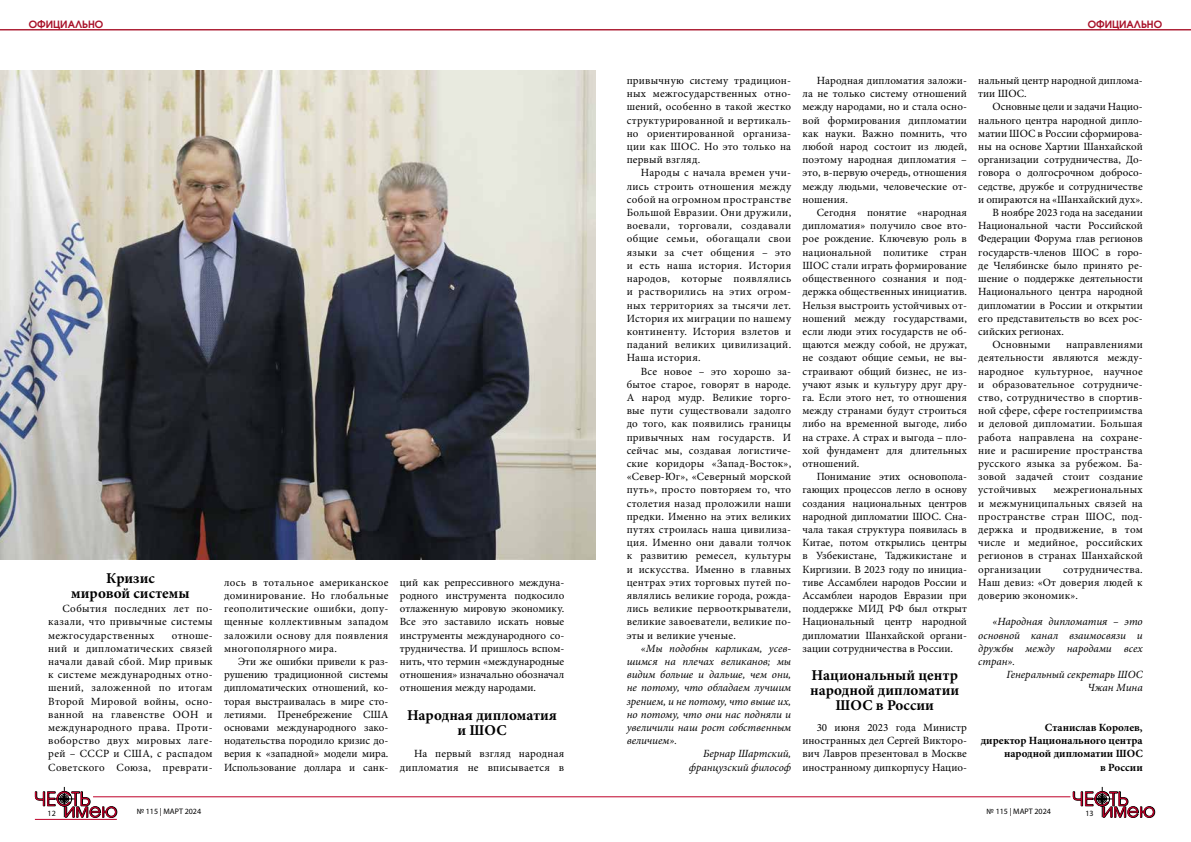
<style>
.page{position:relative;width:1191px;height:842px;background:#fff}
.page>*{position:absolute;margin:0;border:0;box-sizing:border-box;transform-origin:0 0}
.t1{font:700 15px/15px "Minion Pro";color:#000;text-align:center}
.t2{font:11px/13.2px "Minion Pro";letter-spacing:.01em;color:#000;text-align:justify}
.t3{font:italic 11px/13.2px "Minion Pro";color:#000;text-align:justify}
.t4{font:700 11px/13.2px "Minion Pro";color:#000;text-align:right}
.t5{font:600 10px "Avant Garde Gothic C";color:#a9132a}
.t6{font:8px "Myriad Pro";color:#000}
</style>
<div class="page">
<svg style="left:35px;top:786px;width:82px;height:32px"></svg>
<svg style="left:1072px;top:786px;width:83px;height:32px"></svg>
<hr style="left:35px;top:819px;width:82px;height:1px;background:#be0028">
<hr style="left:93px;top:796px;width:977px;height:1px;background:#be0028">
<img style="left:0;top:71px;width:595px;height:488px">
<hr style="left:0;top:29px;width:1191px;height:1px;background:#a9132a">
<p class="t5" style="left:29px;top:18px;width:76px">ОФИЦИАЛЬНО</p>
<p class="t5" style="left:1087px;top:18px;width:76px">ОФИЦИАЛЬНО</p>
<h1 class="t1" style="left:71px;top:571px;width:120px">Кризис<br>мировой системы</h1>
<p class="t2" style="left:48px;top:602px;width:166px;text-indent:14px">События последних лет по&shy;казали, что привычные системы межгосударственных</p>
<p class="t2" style="left:48px;top:628px;width:166px;text-indent:123px">отноше&shy;ний и дипломатических связей начали давай сбой. Мир привык к системе международных отно&shy;шений, заложенной по итогам Второй Мировой войны, осно&shy;ванной на главенстве ООН и международного права. Проти&shy;воборство двух мировых лаге&shy;рей – СССР и США, с распадом Советского Союза, преврати-</p>
<p class="t2" style="left:224px;top:576px;width:166px">лось в тотальное американское доминирование. Но глобальные геополитические ошибки, допу&shy;щенные коллективным западом заложили основу для появления многополярного мира.</p>
<p class="t2" style="left:224px;top:655px;width:166px;text-indent:14px">Эти же ошибки привели к раз&shy;рушению традиционной системы дипломатических отношений, ко&shy;торая выстраивалась в мире сто&shy;летиями. Пренебрежение США основами международного зако&shy;нодательства породило кризис до&shy;верия к «западной» модели мира.<br>Использование доллара и санк-</p>
<p class="t2" style="left:400px;top:576px;width:166px">ций как репрессивного междуна&shy;родного инструмента подкосило отлаженную мировую экономику.<br>Все это заставило искать новые инструменты международного со&shy;трудничества. И пришлось вспом&shy;нить, что термин «международные отношения» изначально обозначал отношения между народами.</p>
<h1 class="t1" style="left:407px;top:707px;width:152px">Народная дипломатия и ШОС</h1>
<p class="t2" style="left:400px;top:747px;width:166px;text-align:right">На первый взгляд народная дипломатия не вписывается в</p>
<p class="t2" style="left:626px;top:74px;width:166px">привычную систему традицион&shy;ных межгосударственных отно&shy;шений, особенно в такой жестко структурированной и вертикаль&shy;но ориентированной организа&shy;ции как ШОС. Но это только на первый взгляд.</p>
<p class="t2" style="left:626px;top:166px;width:166px;text-indent:14px">Народы с начала времен учи&shy;лись строить отношения между собой на огромном пространстве Большой Евразии. Они дружили, воевали, торговали, создавали общие семьи, обогащали свои языки за счет общения – это и есть наша история. История народов, которые появлялись и растворились на этих огром&shy;ных территориях за тысячи лет.<br>История их миграции по нашему континенту. История взлетов и паданий великих цивилизаций.<br>Наша история.</p>
<p class="t2" style="left:626px;top:364px;width:166px;text-indent:14px">Все новое – это хорошо за&shy;бытое старое, говорят в народе.<br>А народ мудр. Великие торго&shy;вые пути существовали задолго до того, как появились границы привычных нам государств. И сейчас мы, создавая логистиче&shy;ские коридоры «Запад-Восток», «Север-Юг», «Северный морской путь», просто повторяем то, что столетия назад проложили наши предки. Именно на этих великих путях строилась наша цивилиза&shy;ция. Именно они давали толчок к развитию ремесел, культуры и искусства. Именно в главных центрах этих торговых путей по&shy;являлись великие города, рожда&shy;лись великие первооткрыватели, великие завоеватели, великие по&shy;эты и великие ученые.</p>
<p class="t3" style="left:641px;top:642px;width:152px">«Мы подобны карликам, усев-</p>
<p class="t3" style="left:626px;top:655px;width:166px">шимся на плечах великанов; мы</p>
<p class="t3" style="left:626px;top:668px;width:166px">видим больше и дальше, чем они,</p>
<p class="t3" style="left:626px;top:681px;width:166px">не потому, что обладаем лучшим</p>
<p class="t3" style="left:626px;top:694px;width:166px">зрением, и не потому, что выше их,</p>
<p class="t3" style="left:626px;top:708px;width:166px">но потому, что они нас подняли и</p>
<p class="t3" style="left:626px;top:721px;width:166px">увеличили наш рост собственным</p>
<p class="t3" style="left:626px;top:734px;width:52px">величием».</p>
<p class="t3" style="left:703px;top:747px;width:90px">Бернар Шартский,</p>
<p class="t3" style="left:689px;top:760px;width:104px">французский философ</p>
<p class="t2" style="left:802px;top:74px;width:166px;text-indent:14px">Народная дипломатия заложи&shy;ла не только систему отношений между народами, но и стала осно&shy;вой формирования дипломатии как науки. Важно помнить, что любой народ состоит из людей, поэтому народная дипломатия – это, в-первую очередь, отношения между людьми, человеческие от&shy;ношения.</p>
<p class="t2" style="left:802px;top:206px;width:166px;text-indent:14px">Сегодня понятие «народная дипломатия» получило свое вто&shy;рое рождение. Ключевую роль в национальной политике стран ШОС стали играть формирование общественного сознания и под&shy;держка общественных инициатив.<br>Нельзя выстроить устойчивых от&shy;ношений между государствами, если люди этих государств не об&shy;щаются между собой, не дружат, не создают общие семьи, не вы&shy;страивают общий бизнес, не из&shy;учают язык и культуру друг дру&shy;га. Если этого нет, то отношения между странами будут строиться либо на временной выгоде, либо на страхе. А страх и выгода – пло&shy;хой фундамент для длительных отношений.</p>
<p class="t2" style="left:802px;top:470px;width:166px;text-indent:14px">Понимание этих основопола&shy;гающих процессов легло в основу создания национальных центров народной дипломатии ШОС. Сна&shy;чала такая структура появилась в Китае, потом открылись центры в Узбекистане, Таджикистане и Киргизии. В 2023 году по инициа&shy;тиве Ассамблеи народов России и Ассамблеи народов Евразии при поддержке МИД РФ был открыт Национальный центр народной дипломатии Шанхайской органи&shy;зации сотрудничества в России.</p>
<h1 class="t1" style="left:810px;top:667px;width:151px">Национальный центр народной дипломатии<br>ШОС в России</h1>
<p class="t2" style="left:802px;top:721px;width:166px;text-indent:14px">30 июня 2023 года Министр иностранных дел Сергей Викторо&shy;вич Лавров презентовал в Москве иностранному дипкорпусу Нацио-</p>
<p class="t2" style="left:978px;top:74px;width:166px">нальный центр народной диплома&shy;тии ШОС.</p>
<p class="t2" style="left:992px;top:100px;width:152px">Основные цели и задачи Нацио-</p>
<p class="t2" style="left:978px;top:114px;width:166px">нального центра народной дипло-</p>
<p class="t2" style="left:978px;top:127px;width:166px">матии ШОС в России сформирова-</p>
<p class="t2" style="left:978px;top:140px;width:166px">ны на основе Хартии Шанхайской</p>
<p class="t2" style="left:978px;top:153px;width:166px">организации сотрудничества, До-</p>
<p class="t2" style="left:978px;top:166px;width:166px">говора о долгосрочном добросо-</p>
<p class="t2" style="left:978px;top:180px;width:166px">седстве, дружбе и сотрудничестве</p>
<p class="t2" style="left:978px;top:193px;width:166px">и опираются на «Шанхайский дух».</p>
<p class="t2" style="left:992px;top:206px;width:152px">В ноябре 2023 года на заседании</p>
<p class="t2" style="left:978px;top:219px;width:166px">Национальной части Российской</p>
<p class="t2" style="left:978px;top:232px;width:166px">Федерации Форума глав регионов</p>
<p class="t2" style="left:978px;top:246px;width:166px">государств-членов ШОС в горо-</p>
<p class="t2" style="left:978px;top:259px;width:166px">де Челябинске было принято ре-</p>
<p class="t2" style="left:978px;top:272px;width:166px">шение о поддержке деятельности</p>
<p class="t2" style="left:978px;top:285px;width:166px">Национального центра народной</p>
<p class="t2" style="left:978px;top:298px;width:166px">дипломатии в России и открытии</p>
<p class="t2" style="left:978px;top:312px;width:166px">его представительств во всех рос-</p>
<p class="t2" style="left:978px;top:325px;width:87px">сийских регионах.</p>
<p class="t2" style="left:992px;top:338px;width:60px">Основными</p>
<p class="t2" style="left:978px;top:338px;width:166px;text-indent:88px">направлениями деятельности являются между&shy;народное культурное, научное и образовательное сотрудниче&shy;ство, сотрудничество в спортив&shy;ной сфере, сфере гостеприимства и деловой дипломатии. Большая работа направлена на сохране&shy;ние и расширение пространства русского языка за рубежом. Ба&shy;зовой задачей стоит создание устойчивых</p>
<p class="t2" style="left:978px;top:483px;width:166px;text-indent:75px">межрегиональных и межмуниципальных связей на пространстве стран ШОС, под&shy;держка и продвижение, в том числе и медийное, российских регионов в странах Шанхайской организации</p>
<p class="t2" style="left:978px;top:562px;width:166px;text-indent:85px">сотрудничества.<br>Наш девиз: «От доверия людей к доверию экономик».</p>
<p class="t3" style="left:978px;top:615px;width:166px;text-indent:14px">«Народная дипломатия – это основной канал взаимосвязи и дружбы между народами всех стран».</p>
<p class="t3" style="left:1006px;top:668px;width:138px;text-align:right">Генеральный секретарь ШОС<br>Чжан Мина</p>
<p class="t4" style="left:980px;top:721px;width:163px">Станислав Королев,<br>директор Национального центра народной дипломатии ШОС<br>в России</p>
<p class="t6" style="left:48px;top:808px;width:10px">12</p>
<p class="t6" style="left:137px;top:807px;width:66px">№ 115 | МАРТ 2024</p>
<p class="t6" style="left:986px;top:807px;width:66px">№ 115 | МАРТ 2024</p>
<p class="t6" style="left:1085px;top:808px;width:10px">13</p>
</div>
